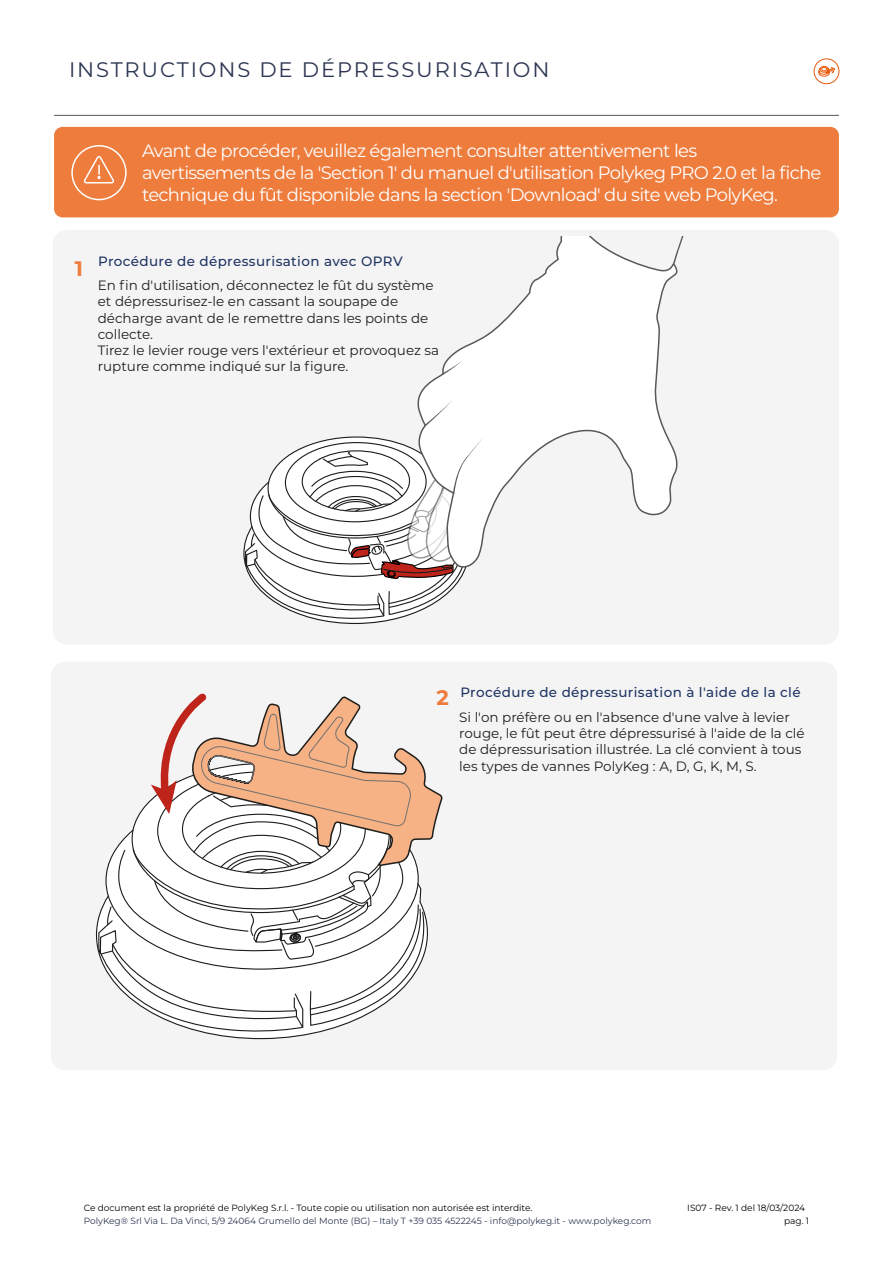
<style>
.page{position:relative;width:893px;height:1263px;background:#fff}
.page>*{position:absolute;margin:0;border:0;box-sizing:border-box;transform-origin:0 0}
.t1{font:21px "Montserrat";letter-spacing:.09em;color:#2d3652}
.t2{font:700 21px "Montserrat";color:#ee7c3e}
.t3{font:18px/21.6px "Montserrat";letter-spacing:-.035em;color:#fff}
.t4{font:13.5px/16.2px "Montserrat";color:#1e1e1c}
.t5{font:500 13.5px "Montserrat";letter-spacing:.03em;color:#203463}
.t6{font:9px "Montserrat";color:#010000}
.t7{font:9px "Montserrat";color:#2d3652}
</style>
<div class="page">
<hr style="left:54px;top:115px;width:785px;height:1px;background:#575756">
<div style="left:814px;top:58px;width:25px;height:26px;border:1px solid #e95a0c;border-radius:50%"></div>
<svg style="left:818px;top:66px;width:17px;height:11px"></svg>
<div style="left:51px;top:662px;width:786px;height:408px;background:#f4f4f4;border-radius:14px"></div>
<div style="left:53px;top:230px;width:786px;height:414px;background:#f4f4f4;border-radius:14px"></div>
<svg style="left:417px;top:237px;width:261px;height:279px"></svg>
<svg style="left:424px;top:400px;width:29px;height:27px"></svg>
<svg style="left:442px;top:360px;width:20px;height:15px"></svg>
<svg style="left:673px;top:237px;width:10px;height:28px"></svg>
<svg style="left:98px;top:436px;width:411px;height:604px"></svg>
<div style="left:54px;top:127px;width:785px;height:90px;background:#ee7c3d;border-radius:9px"></div>
<div style="left:71px;top:145px;width:56px;height:55px;border:2px solid #fff;border-radius:50%"></div>
<svg style="left:83px;top:156px;width:31px;height:28px"></svg>
<h1 class="t1" style="left:69px;top:55px;width:482px">INSTRUCTIONS DE DÉPRESSURISATION</h1>
<h2 class="t3" style="left:142px;top:140px;width:681px">Avant de procéder, veuillez également consulter attentivement les avertissements de la 'Section 1' du manuel d'utilisation Polykeg PRO 2.0 et la fiche technique du fût disponible dans la section 'Download' du site web PolyKeg.</h2>
<h1 class="t2" style="left:75px;top:253px;width:10px">1</h1>
<p class="t5" style="left:98px;top:251px;width:306px">Procédure de dépressurisation avec OPRV</p>
<p class="t4" style="left:98px;top:277px;width:343px">En fin d'utilisation, déconnectez le fût du système et dépressurisez-le en cassant la soupape de décharge avant de le remettre dans les points de collecte.<br>Tirez le levier rouge vers l'extérieur et provoquez sa rupture comme indiqué sur la figure.</p>
<h1 class="t2" style="left:436px;top:682px;width:14px">2</h1>
<p class="t5" style="left:460px;top:683px;width:342px">Procédure de dépressurisation à l'aide de la clé</p>
<p class="t4" style="left:459px;top:709px;width:347px">Si l'on préfère ou en l'absence d'une valve à levier rouge, le fût peut être dépressurisé à l'aide de la clé de dépressurisation illustrée. La clé convient à tous les types de vannes PolyKeg : A, D, G, K, M, S.</p>
<p class="t6" style="left:84px;top:1202px;width:450px">Ce document est la propriété de PolyKeg S.r.l. - Toute copie ou utilisation non autorisée est interdite.</p>
<p class="t6" style="left:687px;top:1202px;width:119px">IS07 - Rev. 1 del 18/03/2024</p>
<p class="t7" style="left:84px;top:1214px;width:569px">PolyKeg® Srl Via L. Da Vinci, 5/9 24064 Grumello del Monte (BG) – Italy T +39 035 4522245 - info@polykeg.it - www.polykeg.com</p>
<p class="t6" style="left:784px;top:1214px;width:27px">pag. 1</p>
</div>
